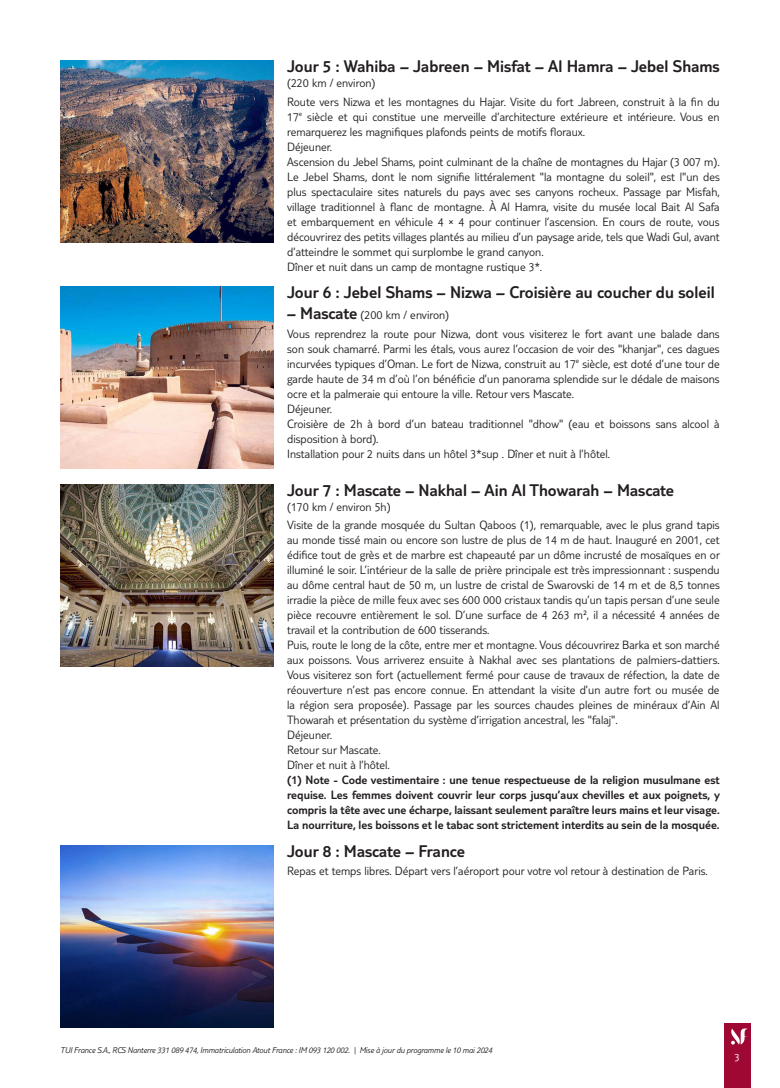
<style>
.page{position:relative;width:780px;height:1088px;background:#fff}
.page>*{position:absolute;margin:0;border:0;box-sizing:border-box;transform-origin:0 0}
.t1{font:300 17.5px "TUI Type";color:#231f20}
.t2{font:300 12.5px/15px "TUI Type";color:#231f20}
.t3{font:300 12.5px/15px "TUI Type";color:#231f20;text-align:justify}
.t4{font:300 11.25px "TUI Type";color:#fff}
.t5{font:italic 300 8.75px "TUI Type";letter-spacing:-.02em;color:#231f20}
.s1{font-size:17.5px}
</style>
<div class="page">
<div style="left:724px;top:1023px;width:26px;height:65px;background:#9e0832"></div>
<svg style="left:731px;top:1028px;width:17px;height:16px"></svg>
<img style="left:60px;top:60px;width:213px;height:182px">
<img style="left:60px;top:286px;width:213px;height:182px">
<img style="left:60px;top:484px;width:213px;height:182px">
<img style="left:60px;top:845px;width:213px;height:182px">
<h1 class="t1" style="left:287px;top:56px;width:434px">Jour 5 : Wahiba – Jabreen – Misfat – Al Hamra – Jebel Shams</h1>
<p class="t2" style="left:287px;top:73px;width:434px;line-height:18.5px">(220 km / environ)<br>Route vers Nizwa et les montagnes du Hajar. Visite du fort Jabreen, construit à la fin du</p>
<p class="t2" style="left:287px;top:109px;width:434px">17<sup>e</sup> siècle et qui constitue une merveille d’architecture extérieure et intérieure. Vous en remarquerez les magnifiques plafonds peints de motifs floraux.<br>Déjeuner.<br>Ascension du Jebel Shams, point culminant de la chaîne de montagnes du Hajar (3 007 m).<br>Le Jebel Shams, dont le nom signifie littéralement "la montagne du soleil", est l"un des plus spectaculaire sites naturels du pays avec ses canyons rocheux. Passage par Misfah, village traditionnel à flanc de montagne. À Al Hamra, visite du musée local Bait Al Safa et embarquement en véhicule 4 × 4 pour continuer l’ascension. En cours de route, vous découvrirez des petits villages plantés au milieu d’un paysage aride, tels que Wadi Gul, avant d’atteindre le sommet qui surplombe le grand canyon.<br>Dîner et nuit dans un camp de montagne rustique 3*.</p>
<h1 class="t1" style="left:287px;top:282px;width:429px">Jour 6 : Jebel Shams – Nizwa – Croisière au coucher du soleil</h1>
<p class="t2" style="left:287px;top:305px;width:434px;line-height:18.5px"><span class="s1">– Mascate</span> (200 km / environ)<br>Vous reprendrez la route pour Nizwa, dont vous visiterez le fort avant une balade dans</p>
<p class="t2" style="left:287px;top:341px;width:434px">son souk chamarré. Parmi les étals, vous aurez l’occasion de voir des "khanjar", ces dagues incurvées typiques d’Oman. Le fort de Nizwa, construit au 17<sup>e</sup> siècle, est doté d’une tour de garde haute de 34 m d’où l’on bénéficie d’un panorama splendide sur le dédale de maisons ocre et la palmeraie qui entoure la ville. Retour vers Mascate.<br>Déjeuner.<br>Croisière de 2h à bord d’un bateau traditionnel "dhow" (eau et boissons sans alcool à disposition à bord).<br>Installation pour 2 nuits dans un hôtel 3*sup . Dîner et nuit à l’hôtel.</p>
<h1 class="t1" style="left:287px;top:480px;width:388px">Jour 7 : Mascate – Nakhal – Ain Al Thowarah – Mascate</h1>
<p class="t2" style="left:287px;top:497px;width:434px;line-height:18.5px">(170 km / environ 5h)<br>Visite de la grande mosquée du Sultan Qaboos (1), remarquable, avec le plus grand tapis</p>
<p class="t2" style="left:287px;top:532px;width:434px">au monde tissé main ou encore son lustre de plus de 14 m de haut. Inauguré en 2001, cet édifice tout de grès et de marbre est chapeauté par un dôme incrusté de mosaïques en or illuminé le soir. L’intérieur de la salle de prière principale est très impressionnant : suspendu au dôme central haut de 50 m, un lustre de cristal de Swarovski de 14 m et de 8,5 tonnes irradie la pièce de mille feux avec ses 600 000 cristaux tandis qu’un tapis persan d’une seule pièce recouvre entièrement le sol. D’une surface de 4 263 m², il a nécessité 4 années de travail et la contribution de 600 tisserands.<br>Puis, route le long de la côte, entre mer et montagne. Vous découvrirez Barka et son marché aux poissons. Vous arriverez ensuite à Nakhal avec ses plantations de palmiers-dattiers.<br>Vous visiterez son fort (actuellement fermé pour cause de travaux de réfection, la date de réouverture n’est pas encore connue. En attendant la visite d’un autre fort ou musée de la région sera proposée). Passage par les sources chaudes pleines de minéraux d’Ain Al Thowarah et présentation du système d’irrigation ancestral, les "falaj".<br>Déjeuner.<br>Retour sur Mascate.<br>Dîner et nuit à l’hôtel.</p>
<p class="t3" style="left:287px;top:772px;width:434px">(1) Note - Code vestimentaire : une tenue respectueuse de la religion musulmane est requise. Les femmes doivent couvrir leur corps jusqu’aux chevilles et aux poignets, y compris la tête avec une écharpe, laissant seulement paraître leurs mains et leur visage.<br>La nourriture, les boissons et le tabac sont strictement interdits au sein de la mosquée.</p>
<h1 class="t1" style="left:287px;top:841px;width:179px">Jour 8 : Mascate – France</h1>
<p class="t2" style="left:287px;top:863px;width:422px">Repas et temps libres. Départ vers l’aéroport pour votre vol retour à destination de Paris.</p>
<p class="t5" style="left:60px;top:1045px;width:433px">TUI France S.A., RCS Nanterre 331 089 474, Immatriculation Atout France : IM 093 120 002. | Mise à jour du programme le 10 mai 2024</p>
<p class="t4" style="left:734px;top:1050px;width:7px">3</p>
</div>
